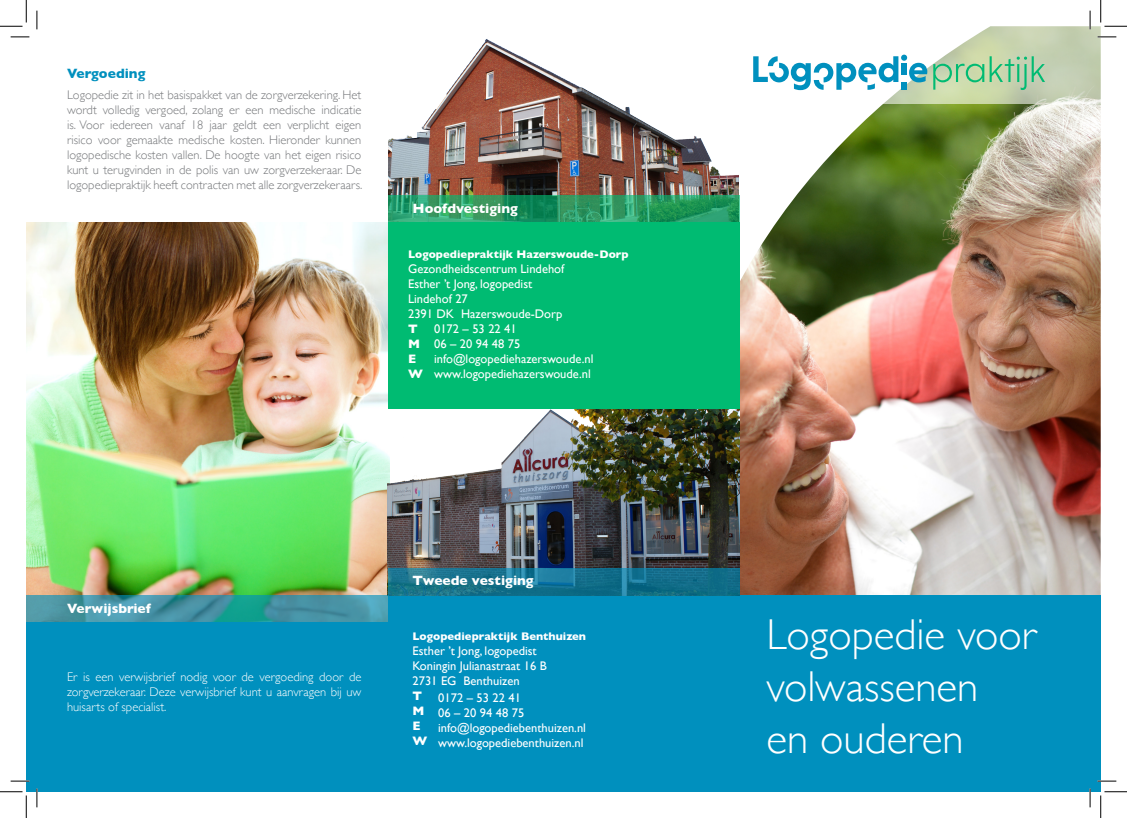
<style>
.page{position:relative;width:1127px;height:818px;background:#fff}
.page>*{position:absolute;margin:0;border:0;box-sizing:border-box;transform-origin:0 0}
.t1{font:300 43.12px/51.8px "Gill Sans";color:#fff}
.t2{font:700 13.75px "Gill Sans";color:#fff}
.t3{font:700 13.75px "Gill Sans";color:#0090be}
.t4{font:300 12.5px/15px "Gill Sans";color:#76787b;text-align:justify}
.t5{font:12.5px/15px "Gill Sans";color:#fff}
.t6{font:300 12.5px/15px "Gill Sans";color:#fff;text-align:justify}
.t7{font:700 12.5px/15px "Gill Sans";color:#fff}
.t8{font:700 11.25px "Gill Sans";color:#fff}
</style>
<div class="page">
<div style="left:26px;top:620px;width:372px;height:172px;background:#0090be"></div>
<img style="left:26px;top:223px;width:362px;height:372px">
<img style="left:388px;top:39px;width:281px;height:156px">
<img style="left:669px;top:104px;width:431px;height:491px">
<svg style="left:798px;top:26px;width:302px;height:78px"></svg>
<div style="left:388px;top:595px;width:712px;height:197px;background:#0090be"></div>
<svg style="left:933px;top:56px;width:111px;height:34px;background:#a3d0a4"></svg>
<svg style="left:753px;top:55px;width:174px;height:35px"></svg>
<div style="left:901px;top:82px;width:5px;height:8px;background:#0090be"></div>
<img style="left:388px;top:409px;width:350px;height:159px">
<div style="left:388px;top:223px;width:350px;height:186px;background:#00bb72"></div>
<svg style="left:388px;top:568px;width:350px;height:28px;background:#16728d"></svg>
<svg style="left:388px;top:195px;width:350px;height:28px;background:#289b65"></svg>
<svg style="left:26px;top:595px;width:363px;height:27px;background:#4295a3"></svg>
<svg style="left:11px;top:36px;width:18px;height:2px"></svg>
<svg style="left:1097px;top:36px;width:18px;height:2px"></svg>
<svg style="left:11px;top:780px;width:18px;height:2px"></svg>
<svg style="left:1097px;top:780px;width:18px;height:2px"></svg>
<svg style="left:36px;top:11px;width:2px;height:18px"></svg>
<svg style="left:36px;top:788px;width:2px;height:19px"></svg>
<svg style="left:1088px;top:11px;width:2px;height:18px"></svg>
<svg style="left:1089px;top:788px;width:1px;height:19px"></svg>
<svg style="left:0;top:0;width:27px;height:27px"></svg>
<svg style="left:0;top:791px;width:27px;height:27px"></svg>
<svg style="left:1100px;top:0;width:26px;height:27px"></svg>
<svg style="left:1100px;top:791px;width:26px;height:27px"></svg>
<p class="t3" style="left:67px;top:66px;width:80px">Vergoeding</p>
<p class="t4" style="left:67px;top:87px;width:297px">Logopedie zit in het basispakket van de zorgverzekering. Het wordt volledig vergoed, zolang er een medische indicatie is. Voor iedereen vanaf 18 jaar geldt een verplicht eigen risico voor gemaakte medische kosten. Hieronder kunnen logopedische kosten vallen. De hoogte van het eigen risico kunt u terugvinden in de polis van uw zorgverzekeraar. De logopediepraktijk heeft contracten met alle zorgverzekeraars.</p>
<p class="t2" style="left:412px;top:200px;width:107px">Hoofdvestiging</p>
<p class="t8" style="left:408px;top:248px;width:222px">Logopediepraktijk Hazerswoude-Dorp</p>
<p class="t5" style="left:408px;top:261px;width:158px">Gezondheidscentrum Lindehof<br>Esther ’t Jong, logopedist<br>Lindehof 27<br>2391 DK Hazerswoude-Dorp</p>
<p class="t7" style="left:408px;top:321px;width:16px">T<br>M<br>E<br>W</p>
<p class="t5" style="left:434px;top:321px;width:161px">0172 – 53 22 41<br>06 – 20 94 48 75 info@logopediehazerswoude.nl www.logopediehazerswoude.nl</p>
<p class="t2" style="left:67px;top:600px;width:85px">Verwijsbrief</p>
<p class="t6" style="left:67px;top:669px;width:296px">Er is een verwijsbrief nodig voor de vergoeding door de zorgverzekeraar. Deze verwijsbrief kunt u aanvragen bij uw huisarts of specialist.</p>
<p class="t2" style="left:412px;top:573px;width:123px">Tweede vestiging</p>
<p class="t8" style="left:412px;top:630px;width:175px">Logopediepraktijk Benthuizen</p>
<p class="t5" style="left:412px;top:643px;width:136px">Esther ’t Jong, logopedist<br>Koningin Julianastraat 16 B<br>2731 EG Benthuizen</p>
<p class="t7" style="left:412px;top:688px;width:16px">T<br>M<br>E<br>W</p>
<p class="t5" style="left:438px;top:690px;width:149px">0172 – 53 22 41<br>06 – 20 94 48 75 info@logopediebenthuizen.nl www.logopediebenthuizen.nl</p>
<h1 class="t1" style="left:766px;top:609px;width:271px">Logopedie voor volwassenen<br>en ouderen</h1>
</div>
